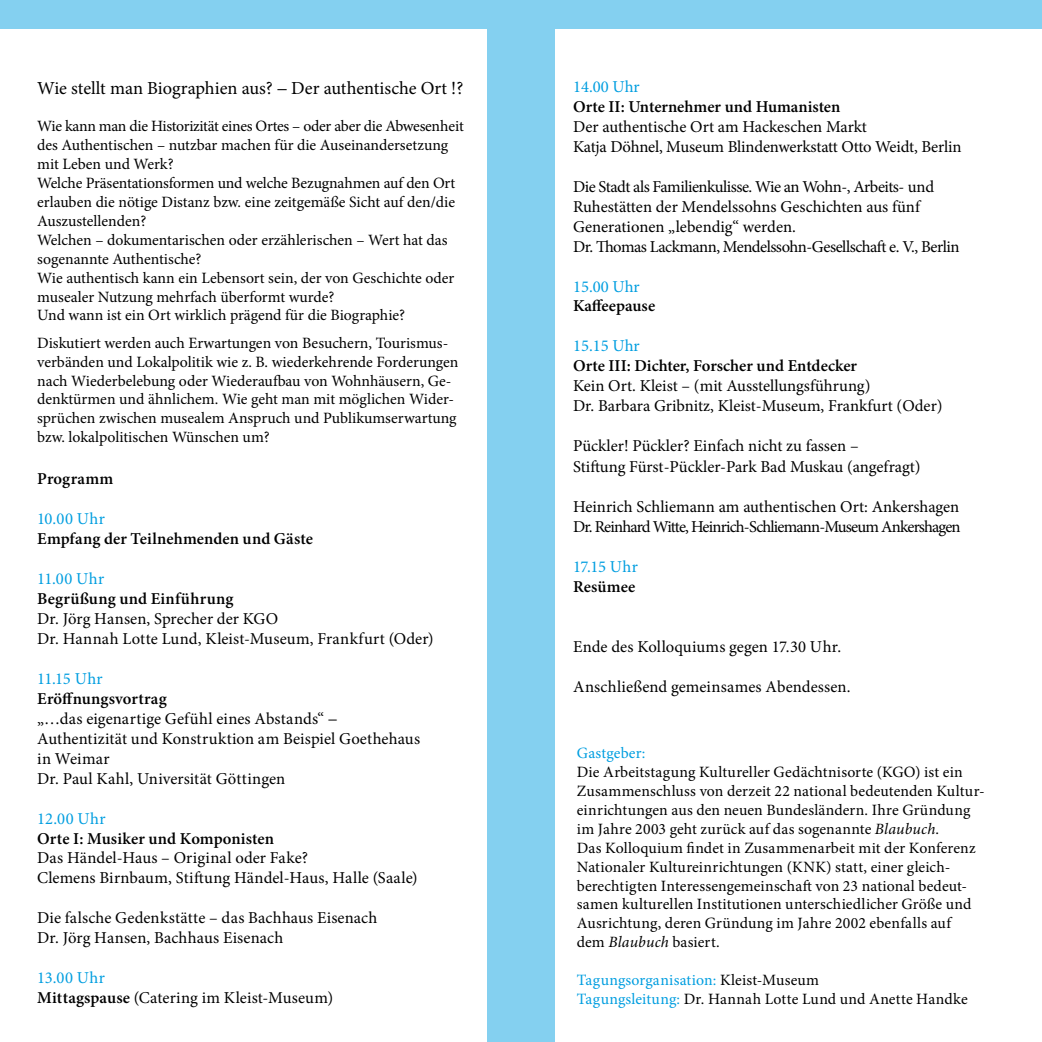
<style>
.page{position:relative;width:1042px;height:1042px;background:#fff}
.page>*{position:absolute;margin:0;border:0;box-sizing:border-box;transform-origin:0 0}
.t1{font:18.38px "Minion Pro";letter-spacing:-.005em;color:#000}
.t2{font:16.62px/19.9px "Minion Pro";color:#000}
.t3{font:16.62px/19.9px "Minion Pro";letter-spacing:-.02em;color:#000}
.t4{font:600 16.62px "Minion Pro";color:#000}
.t5{font:16.62px/19.9px "Minion Pro";letter-spacing:-.04em;color:#000}
.t6{font:16.62px "Minion Pro";color:#009ee0}
.t7{font:600 16.62px "Minion Pro";letter-spacing:.02em;color:#000}
.t8{font:15.75px/18.9px "Minion Pro";color:#000}
.t9{font:15.75px "Minion Pro";letter-spacing:.01em;color:#009ee0}
.s1{font-family:"Scala"}
.s2{font-weight:600}
.s3{color:#009ee0}
.s4{font-style:italic}
</style>
<div class="page">
<div style="left:0;top:0;width:531px;height:1042px;background:#84d0f0"></div>
<div style="left:511px;top:0;width:531px;height:1042px;background:#84d0f0"></div>
<div style="left:0;top:30px;width:486px;height:1012px;background:#fff"></div>
<div style="left:556px;top:30px;width:486px;height:1012px;background:#fff"></div>
<p class="t1" style="left:37px;top:75px;width:428px">Wie stellt man Biographien aus? <span class="s1">–</span> Der authentische Ort !?</p>
<p class="t8" style="left:37px;top:117px;width:428px">Wie kann man die Historizität eines Ortes – oder aber die Abwesenheit des Authentischen – nutzbar machen für die Auseinandersetzung mit Leben und Werk?<br>Welche Präsentationsformen und welche Bezugnahmen auf den Ort erlauben die nötige Distanz bzw. eine zeitgemäße Sicht auf den/die Auszustellenden?<br>Welchen – dokumentarischen oder erzählerischen – Wert hat das sogenannte Authentische?<br>Wie authentisch kann ein Lebensort sein, der von Geschichte oder musealer Nutzung mehrfach überformt wurde?<br>Und wann ist ein Ort wirklich prägend für die Biographie?</p>
<p class="t8" style="left:37px;top:333px;width:423px">Diskutiert werden auch Erwartungen von Besuchern, Tourismus&shy;verbänden und Lokalpolitik wie z. B. wiederkehrende Forderungen nach Wiederbelebung oder Wiederaufbau von Wohnhäusern, Ge&shy;denktürmen und ähnlichem. Wie geht man mit möglichen Wider&shy;sprüchen zwischen musealem Anspruch und Publikumserwartung bzw. lokalpolitischen Wünschen um?</p>
<p class="t4" style="left:37px;top:467px;width:78px">Programm</p>
<p class="t6" style="left:37px;top:508px;width:69px">10.00 Uhr</p>
<p class="t4" style="left:37px;top:527px;width:277px">Empfang der Teilnehmenden und Gäste</p>
<p class="t6" style="left:37px;top:568px;width:68px">11.00 Uhr</p>
<p class="t7" style="left:37px;top:587px;width:198px">Begrüßung und Einführung</p>
<p class="t2" style="left:37px;top:609px;width:398px">Dr. Jörg Hansen, Sprecher der KGO<br>Dr. Hannah Lotte Lund, Kleist-Museum, Frankfurt (Oder)</p>
<p class="t6" style="left:37px;top:667px;width:67px">11.15 Uhr</p>
<p class="t2" style="left:37px;top:688px;width:384px"><span class="s2">Eröffnungsvortrag<br></span>„…das eigenartige Gefühl eines Abstands“ <span class="s1">– </span>Authentizität und Konstruktion am Beispiel Goethehaus in Weimar<br>Dr. Paul Kahl, Universität Göttingen</p>
<p class="t6" style="left:37px;top:807px;width:70px">12.00 Uhr</p>
<p class="t4" style="left:37px;top:827px;width:238px">Orte I: Musiker und Komponisten</p>
<p class="t2" style="left:37px;top:848px;width:382px">Das Händel-Haus – Original oder Fake?<br>Clemens Birnbaum, Stiftung Händel-Haus, Halle (Saale)</p>
<p class="t2" style="left:37px;top:908px;width:342px">Die falsche Gedenkstätte – das Bachhaus Eisenach<br>Dr. Jörg Hansen, Bachhaus Eisenach</p>
<p class="t2" style="left:37px;top:968px;width:298px"><span class="s3">13.00 Uhr<br></span><span class="s2">Mittagspause</span> (Catering im Kleist-Museum)</p>
<p class="t6" style="left:573px;top:76px;width:68px">14.00 Uhr</p>
<p class="t4" style="left:573px;top:95px;width:269px">Orte II: Unternehmer und Humanisten</p>
<p class="t2" style="left:573px;top:117px;width:390px">Der authentische Ort am Hackeschen Markt<br>Katja Döhnel, Museum Blindenwerkstatt Otto Weidt, Berlin</p>
<p class="t3" style="left:573px;top:177px;width:388px">Die Stadt als Familienkulisse. Wie an Wohn-, Arbeits- und Ruhestätten der Mendelssohns Geschichten aus fünf Generationen „lebendig“ werden.<br>Dr. Thomas Lackmann, Mendelssohn-Gesellschaft e. V., Berlin</p>
<p class="t6" style="left:573px;top:275px;width:68px">15.00 Uhr</p>
<p class="t4" style="left:573px;top:295px;width:84px">Kaffeepause</p>
<p class="t6" style="left:573px;top:335px;width:68px">15.15 Uhr</p>
<p class="t4" style="left:573px;top:354px;width:285px">Orte III: Dichter, Forscher und Entdecker</p>
<p class="t2" style="left:573px;top:376px;width:371px">Kein Ort. Kleist – (mit Ausstellungsführung)<br>Dr. Barbara Gribnitz, Kleist-Museum, Frankfurt (Oder)</p>
<p class="t2" style="left:573px;top:435px;width:349px;line-height:21px">Pückler! Pückler? Einfach nicht zu fassen –<br>Stiftung Fürst-Pückler-Park Bad Muskau (angefragt)</p>
<p class="t5" style="left:573px;top:497px;width:389px">Heinrich Schliemann am authentischen Ort: Ankershagen<br>Dr. Reinhard Witte, Heinrich-Schliemann-Museum Ankershagen</p>
<p class="t6" style="left:573px;top:555px;width:66px">17.15 Uhr</p>
<p class="t4" style="left:573px;top:575px;width:64px">Resümee</p>
<p class="t2" style="left:573px;top:636px;width:270px">Ende des Kolloquiums gegen 17.30 Uhr.</p>
<p class="t2" style="left:573px;top:676px;width:279px">Anschließend gemeinsames Abendessen.</p>
<p class="t9" style="left:577px;top:742px;width:70px">Gastgeber:</p>
<p class="t8" style="left:577px;top:763px;width:410px">Die Arbeitstagung Kultureller Gedächtnisorte (KGO) ist ein Zusammenschluss von derzeit 22 national bedeutenden Kultur&shy;einrichtungen aus den neuen Bundesländern. Ihre Gründung im Jahre 2003 geht zurück auf das sogenannte <span class="s4">Blaubuch</span>.<br>Das Kolloquium findet in Zusammenarbeit mit der Konferenz Nationaler Kultureinrichtungen (KNK) statt, einer gleich&shy;berechtigten Interessengemeinschaft von 23 national bedeut&shy;samen kulturellen Institutionen unterschiedlicher Größe und Ausrichtung, deren Gründung im Jahre 2002 ebenfalls auf<br>dem <span class="s4">Blaubuch</span> basiert.</p>
<p class="t8" style="left:577px;top:970px;width:392px"><span class="s3">Tagungsorganisation:</span> Kleist-Museum<br><span class="s3">Tagungsleitung:</span> Dr. Hannah Lotte Lund und Anette Handke</p>
</div>
